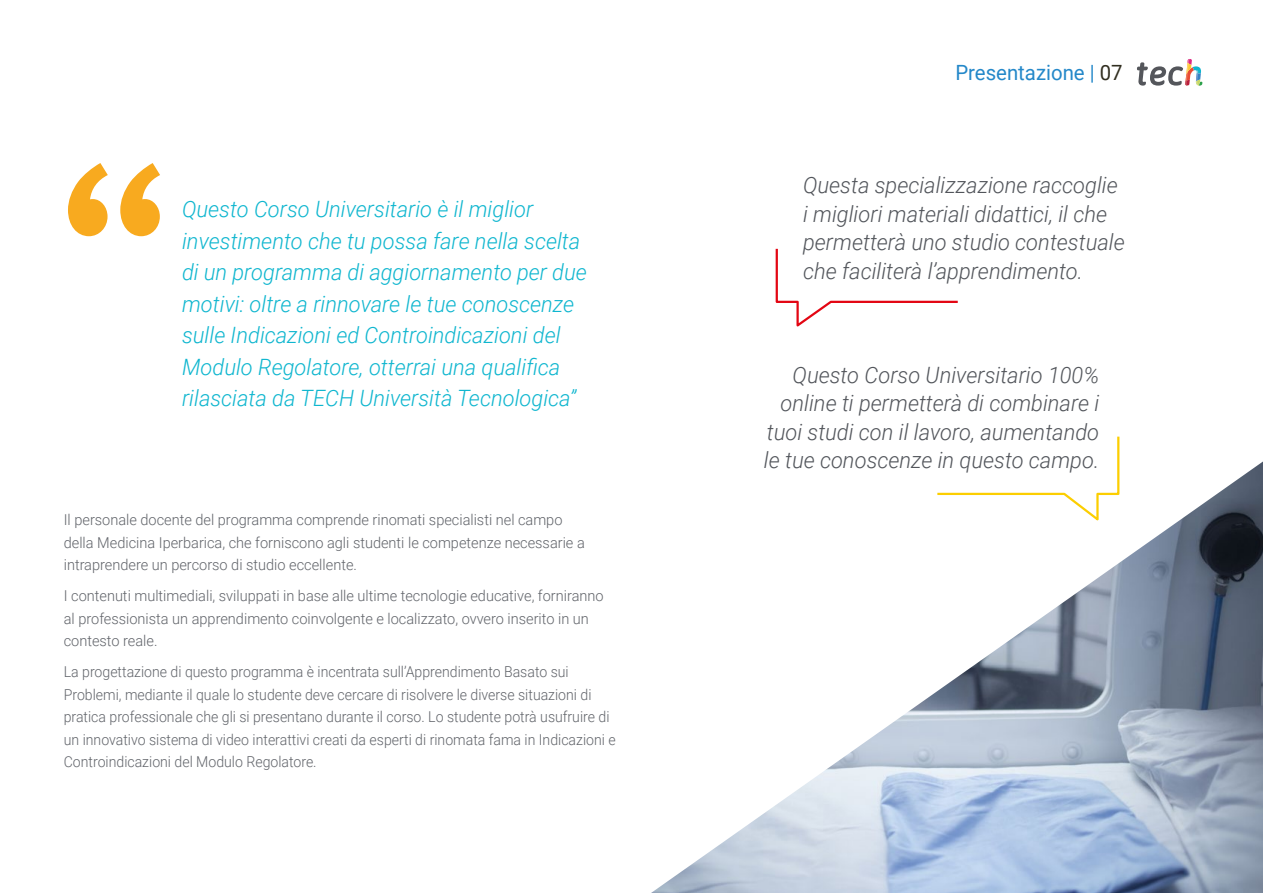
<style>
.page{position:relative;width:1263px;height:893px;background:#fff}
.page>*{position:absolute;margin:0;border:0;box-sizing:border-box;transform-origin:0 0}
.t1{font:italic 300 22.5px/31.5px "Roboto";color:#0fb6cf}
.t2{font:italic 300 22.5px/28.5px "Roboto";color:#52555b;text-align:right}
.t3{font:21px "Roboto";color:#2488c9}
.t4{font:300 15px/22.5px "Roboto";color:#61646a}
.t5{font:300 15px/22.5px "Roboto";color:#61646a;scale:.94 1}
.s1{color:#312e20}
</style>
<div class="page">
<svg style="left:68px;top:163px;width:92px;height:73px"></svg>
<svg style="left:1117px;top:436px;width:3px;height:25px"></svg>
<img style="left:651px;top:461px;width:612px;height:432px">
<svg style="left:775px;top:248px;width:183px;height:79px"></svg>
<svg style="left:1137px;top:59px;width:65px;height:27px"></svg>
<p class="t1" style="left:182px;top:192px;width:406px">Questo Corso Universitario è il miglior investimento che tu possa fare nella scelta di un programma di aggiornamento per due motivi: oltre a rinnovare le tue conoscenze sulle Indicazioni ed Controindicazioni del Modulo Regolatore, otterrai una qualifica rilasciata da TECH Università Tecnologica”</p>
<p class="t4" style="left:64px;top:508px;width:522px">Il personale docente del programma comprende rinomati specialisti nel campo della Medicina Iperbarica, che forniscono agli studenti le competenze necessarie a intraprendere un percorso di studio eccellente.</p>
<p class="t4" style="left:64px;top:584px;width:541px">I contenuti multimediali, sviluppati in base alle ultime tecnologie educative, forniranno al professionista un apprendimento coinvolgente e localizzato, ovvero inserito in un contesto reale.</p>
<p class="t5" style="left:64px;top:660px;width:589px">La progettazione di questo programma è incentrata sull’Apprendimento Basato sui Problemi, mediante il quale lo studente deve cercare di risolvere le diverse situazioni di pratica professionale che gli si presentano durante il corso. Lo studente potrà usufruire di un innovativo sistema di video interattivi creati da esperti di rinomata fama in Indicazioni e Controindicazioni del Modulo Regolatore.</p>
<h2 class="t3" style="left:955px;top:57px;width:169px">Presentazione | <span class="s1">07</span></h2>
<h1 class="t2" style="left:803px;top:170px;width:323px;text-align:left">Questa specializzazione raccoglie i migliori materiali didattici, il che permetterà uno studio contestuale che faciliterà l’apprendimento.</h1>
<h1 class="t2" style="left:764px;top:360px;width:337px">Questo Corso Universitario 100% online ti permetterà di combinare i tuoi studi con il lavoro, aumentando le tue conoscenze in questo campo.</h1>
</div>
